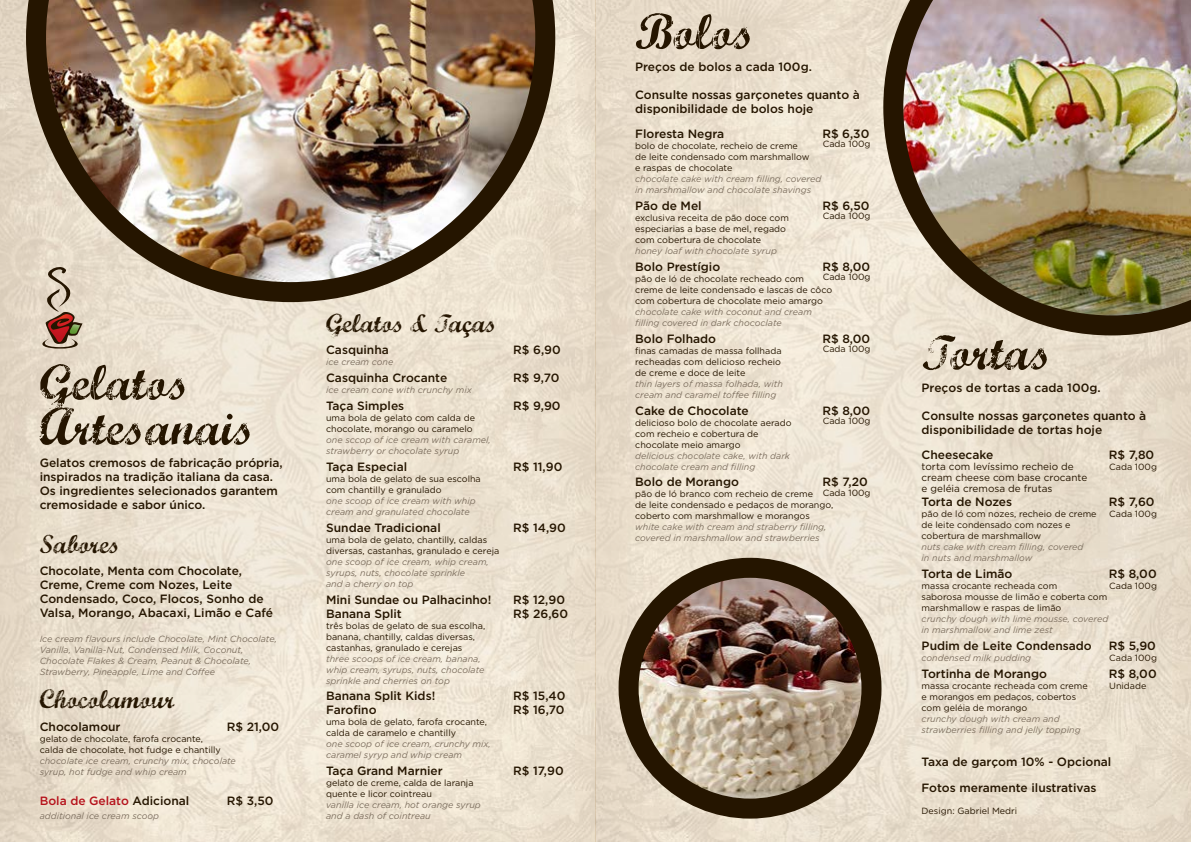
<style>
.page{position:relative;width:1191px;height:842px;background:#fff}
.page>*{position:absolute;margin:0;border:0;box-sizing:border-box;transform-origin:0 0}
.t1{font:50px/45px "Marcelle Script";color:#251500}
.t2{font:26px "Marcelle Script";color:#251500}
.t3{font:500 12px/14px "Gotham";color:#251500}
.t4{font:500 12px "Gotham";color:#b5121b}
.t5{font:10px/11px "Gotham";color:#251500}
.t6{font:9px/11px "Gotham";color:#251500}
.t7{font:italic 9px/11px "Gotham";color:#7e7060}
.s1{color:#251500}
</style>
<div class="page">
<img style="left:0;top:0;width:1191px;height:842px">
<img style="left:26px;top:0;width:529px;height:302px">
<img style="left:628px;top:574px;width:243px;height:235px">
<div style="left:618px;top:558px;width:263px;height:261px;border:20px solid #251500;border-radius:50%"></div>
<img style="left:883px;top:0;width:308px;height:335px">
<svg style="left:40px;top:264px;width:44px;height:88px;background:#bfa695"></svg>
<h1 class="t1" style="left:40px;top:357px;width:216px">Gelatos<br>Artesanais</h1>
<h3 class="t3" style="left:40px;top:455px;width:245px">Gelatos cremosos de fabricação própria, inspirados na tradição italiana da casa.<br>Os ingredientes selecionados garantem cremosidade e sabor único.</h3>
<h2 class="t2" style="left:40px;top:526px;width:82px">Sabores</h2>
<h3 class="t3" style="left:40px;top:564px;width:235px">Chocolate, Menta com Chocolate, Creme, Creme com Nozes, Leite Condensado, Coco, Flocos, Sonho de Valsa, Morango, Abacaxi, Limão e Café</h3>
<p class="t7" style="left:40px;top:634px;width:239px">Ice cream flavours include Chocolate, Mint Chocolate, Vanilla, Vanilla-Nut, Condensed Milk, Coconut, Chocolate Flakes &amp; Cream, Peanut &amp; Chocolate, Strawberry, Pineapple, Lime and Coffee</p>
<h2 class="t2" style="left:40px;top:681px;width:136px">Chocolamour</h2>
<h3 class="t3" style="left:40px;top:719px;width:82px">Chocolamour</h3>
<h3 class="t3" style="left:227px;top:719px;width:54px">R$ 21,00</h3>
<p class="t6" style="left:40px;top:733px;width:183px">gelato de chocolate, farofa crocante, calda de chocolate, hot fudge e chantilly</p>
<p class="t7" style="left:40px;top:755px;width:198px">chocolate ice cream, crunchy mix, chocolate syrup, hot fudge and whip cream</p>
<h3 class="t4" style="left:40px;top:794px;width:151px">Bola de Gelato <span class="s1">Adicional</span></h3>
<h3 class="t3" style="left:227px;top:794px;width:48px">R$ 3,50</h3>
<p class="t7" style="left:40px;top:811px;width:121px">additional ice cream scoop</p>
<h2 class="t2" style="left:326px;top:305px;width:172px">Gelatos &amp; Taças</h2>
<h3 class="t3" style="left:326px;top:343px;width:64px">Casquinha</h3>
<h3 class="t3" style="left:513px;top:343px;width:49px">R$ 6,90</h3>
<p class="t7" style="left:326px;top:357px;width:69px">ice cream cone</p>
<h3 class="t3" style="left:326px;top:371px;width:123px">Casquinha Crocante</h3>
<h3 class="t3" style="left:513px;top:371px;width:48px">R$ 9,70</h3>
<p class="t7" style="left:326px;top:385px;width:147px">ice cream cone with crunchy mix</p>
<h3 class="t3" style="left:326px;top:398px;width:80px">Taça Simples</h3>
<h3 class="t3" style="left:513px;top:398px;width:49px">R$ 9,90</h3>
<p class="t6" style="left:326px;top:412px;width:150px">uma bola de gelato com calda de chocolate, morango ou caramelo</p>
<p class="t7" style="left:326px;top:434px;width:166px">one sccop of ice cream with caramel, strawberry or chocolate syrup</p>
<h3 class="t3" style="left:326px;top:459px;width:83px">Taça Especial</h3>
<h3 class="t3" style="left:513px;top:459px;width:51px">R$ 11,90</h3>
<p class="t6" style="left:326px;top:473px;width:156px">uma bola de gelato de sua escolha com chantilly e granulado</p>
<p class="t7" style="left:326px;top:495px;width:151px">one scoop of ice cream with whip cream and granulated chocolate</p>
<h3 class="t3" style="left:326px;top:520px;width:116px">Sundae Tradicional</h3>
<h3 class="t3" style="left:513px;top:520px;width:54px">R$ 14,90</h3>
<p class="t6" style="left:326px;top:534px;width:175px">uma bola de gelato, chantilly, caldas diversas, castanhas, granulado e cereja</p>
<p class="t7" style="left:326px;top:556px;width:164px">one scoop of ice cream, whip cream, syrups, nuts, chocolate sprinkle<br>and a cherry on top</p>
<h3 class="t3" style="left:326px;top:592px;width:167px">Mini Sundae ou Palhacinho!</h3>
<h3 class="t3" style="left:513px;top:592px;width:53px">R$ 12,90</h3>
<h3 class="t3" style="left:326px;top:606px;width:77px">Banana Split</h3>
<h3 class="t3" style="left:513px;top:606px;width:56px">R$ 26,60</h3>
<p class="t6" style="left:326px;top:620px;width:161px">três bolas de gelato de sua escolha, banana, chantilly, caldas diversas, castanhas, granulado e cerejas</p>
<p class="t7" style="left:326px;top:653px;width:160px">three scoops of ice cream, banana, whip cream, syrups, nuts, chocolate sprinkle and cherries on top</p>
<h3 class="t3" style="left:326px;top:689px;width:111px">Banana Split Kids!</h3>
<h3 class="t3" style="left:513px;top:689px;width:54px">R$ 15,40</h3>
<h3 class="t3" style="left:326px;top:703px;width:52px">Farofino</h3>
<h3 class="t3" style="left:513px;top:703px;width:53px">R$ 16,70</h3>
<p class="t6" style="left:326px;top:717px;width:162px">uma bola de gelato, farofa crocante, calda de caramelo e chantilly</p>
<p class="t7" style="left:326px;top:739px;width:166px">one scoop of ice cream, crunchy mix, caramel syryp and whip cream</p>
<h3 class="t3" style="left:326px;top:764px;width:118px">Taça Grand Marnier</h3>
<h3 class="t3" style="left:513px;top:764px;width:52px">R$ 17,90</h3>
<p class="t6" style="left:326px;top:777px;width:149px">gelato de creme, calda de laranja quente e licor cointreau</p>
<p class="t7" style="left:326px;top:800px;width:156px">vanilla ice cream, hot orange syrup and a dash of cointreau</p>
<h1 class="t1" style="left:635px;top:7px;width:120px">Bolos</h1>
<h3 class="t3" style="left:635px;top:60px;width:178px">Preços de bolos a cada 100g.</h3>
<h3 class="t3" style="left:635px;top:88px;width:226px">Consulte nossas garçonetes quanto à disponibilidade de bolos hoje</h3>
<h3 class="t3" style="left:635px;top:127px;width:91px">Floresta Negra</h3>
<h3 class="t3" style="left:822px;top:127px;width:49px">R$ 6,30</h3>
<p class="t6" style="left:635px;top:140px;width:176px">bolo de chocolate, recheio de creme de leite condensado com marshmallow e raspas de chocolate</p>
<p class="t7" style="left:635px;top:174px;width:188px">chocolate cake with cream filling, covered in marshmallow and chocolate shavings</p>
<h3 class="t3" style="left:635px;top:199px;width:68px">Pão de Mel</h3>
<h3 class="t3" style="left:822px;top:199px;width:49px">R$ 6,50</h3>
<p class="t6" style="left:635px;top:212px;width:155px">exclusiva receita de pão doce com especiarias a base de mel, regado com cobertura de chocolate</p>
<p class="t7" style="left:635px;top:245px;width:143px">honey loaf with chocolate syrup</p>
<h3 class="t3" style="left:635px;top:259px;width:87px">Bolo Prestígio</h3>
<h3 class="t3" style="left:822px;top:259px;width:49px">R$ 8,00</h3>
<p class="t6" style="left:635px;top:273px;width:198px">pão de ló de chocolate recheado com creme de leite condensado e lascas de côco com cobertura de chocolate meio amargo</p>
<p class="t7" style="left:635px;top:306px;width:178px">chocolate cake with coconut and cream filling covered in dark chococlate</p>
<h3 class="t3" style="left:635px;top:331px;width:82px">Bolo Folhado</h3>
<h3 class="t3" style="left:822px;top:331px;width:49px">R$ 8,00</h3>
<p class="t6" style="left:635px;top:345px;width:148px;text-align:justify">finas camadas de massa follhada recheadas com delicioso recheio de creme e doce de leite</p>
<p class="t7" style="left:635px;top:378px;width:149px">thin layers of massa folhada, with cream and caramel toffee filling</p>
<h3 class="t3" style="left:635px;top:403px;width:115px">Cake de Chocolate</h3>
<h3 class="t3" style="left:822px;top:403px;width:49px">R$ 8,00</h3>
<p class="t6" style="left:635px;top:417px;width:158px">delicioso bolo de chocolate aerado com recheio e cobertura de chocolate meio amargo</p>
<p class="t7" style="left:635px;top:450px;width:156px">delicious chocolate cake, with dark chocolate cream and filling</p>
<h3 class="t3" style="left:635px;top:475px;width:105px">Bolo de Morango</h3>
<h3 class="t3" style="left:822px;top:475px;width:47px">R$ 7,20</h3>
<p class="t6" style="left:635px;top:489px;width:200px">pão de ló branco com recheio de creme<br>de leite condensado e pedaços de morango, coberto com marshmallow e morangos</p>
<p class="t7" style="left:635px;top:522px;width:193px">white cake with cream and straberry filling, covered in marshmallow and strawberries</p>
<p class="t6" style="left:822px;top:139px;width:49px">Cada 100g</p>
<p class="t6" style="left:822px;top:211px;width:49px">Cada 100g</p>
<p class="t6" style="left:822px;top:271px;width:49px">Cada 100g</p>
<p class="t6" style="left:822px;top:343px;width:49px">Cada 100g</p>
<p class="t6" style="left:822px;top:415px;width:49px">Cada 100g</p>
<p class="t6" style="left:822px;top:487px;width:49px">Cada 100g</p>
<h1 class="t1" style="left:921px;top:327px;width:131px">Tortas</h1>
<h3 class="t3" style="left:921px;top:380px;width:180px">Preços de tortas a cada 100g.</h3>
<h3 class="t3" style="left:921px;top:408px;width:226px">Consulte nossas garçonetes quanto à disponibilidade de tortas hoje</h3>
<h3 class="t3" style="left:921px;top:447px;width:73px">Cheesecake</h3>
<h3 class="t3" style="left:1108px;top:447px;width:47px">R$ 7,80</h3>
<p class="t5" style="left:921px;top:461px;width:167px">torta com levíssimo recheio de cream cheese com base crocante e geléia cremosa de frutas</p>
<h3 class="t3" style="left:921px;top:494px;width:92px">Torta de Nozes</h3>
<h3 class="t3" style="left:1108px;top:494px;width:47px">R$ 7,60</h3>
<p class="t6" style="left:921px;top:508px;width:176px">pão de ló com nozes, recheio de creme de leite condensado com nozes e cobertura de marshmallow</p>
<p class="t7" style="left:921px;top:541px;width:163px">nuts cake with cream filling, covered in nuts and marshmallow</p>
<h3 class="t3" style="left:921px;top:566px;width:92px">Torta de Limão</h3>
<h3 class="t3" style="left:1108px;top:566px;width:49px">R$ 8,00</h3>
<p class="t6" style="left:921px;top:580px;width:187px">massa crocante recheada com<br>saborosa mousse de limão e coberta com marshmallow e raspas de limão</p>
<p class="t7" style="left:921px;top:613px;width:188px">crunchy dough with lime mousse, covered in marshmallow and lime zest</p>
<h3 class="t3" style="left:921px;top:638px;width:172px">Pudim de Leite Condensado</h3>
<h3 class="t3" style="left:1108px;top:638px;width:49px">R$ 5,90</h3>
<p class="t7" style="left:921px;top:652px;width:111px">condensed milk pudding</p>
<h3 class="t3" style="left:921px;top:666px;width:127px">Tortinha de Morango</h3>
<h3 class="t3" style="left:1108px;top:666px;width:49px">R$ 8,00</h3>
<p class="t6" style="left:921px;top:680px;width:168px">massa crocante recheada com creme e morangos em pedaços, cobertos com geléia de morango</p>
<p class="t7" style="left:921px;top:713px;width:161px">crunchy dough with cream and strawberries filling and jelly topping</p>
<h3 class="t3" style="left:921px;top:749px;width:191px;line-height:25.3px">Taxa de garçom 10% - Opcional<br>Fotos meramente ilustrativas</h3>
<p class="t6" style="left:921px;top:805px;width:97px">Design: Gabriel Medri</p>
<p class="t6" style="left:1109px;top:461px;width:49px">Cada 100g</p>
<p class="t6" style="left:1109px;top:508px;width:49px">Cada 100g</p>
<p class="t6" style="left:1109px;top:580px;width:49px">Cada 100g</p>
<p class="t6" style="left:1109px;top:652px;width:49px">Cada 100g</p>
<p class="t6" style="left:1109px;top:680px;width:39px">Unidade</p>
</div>
